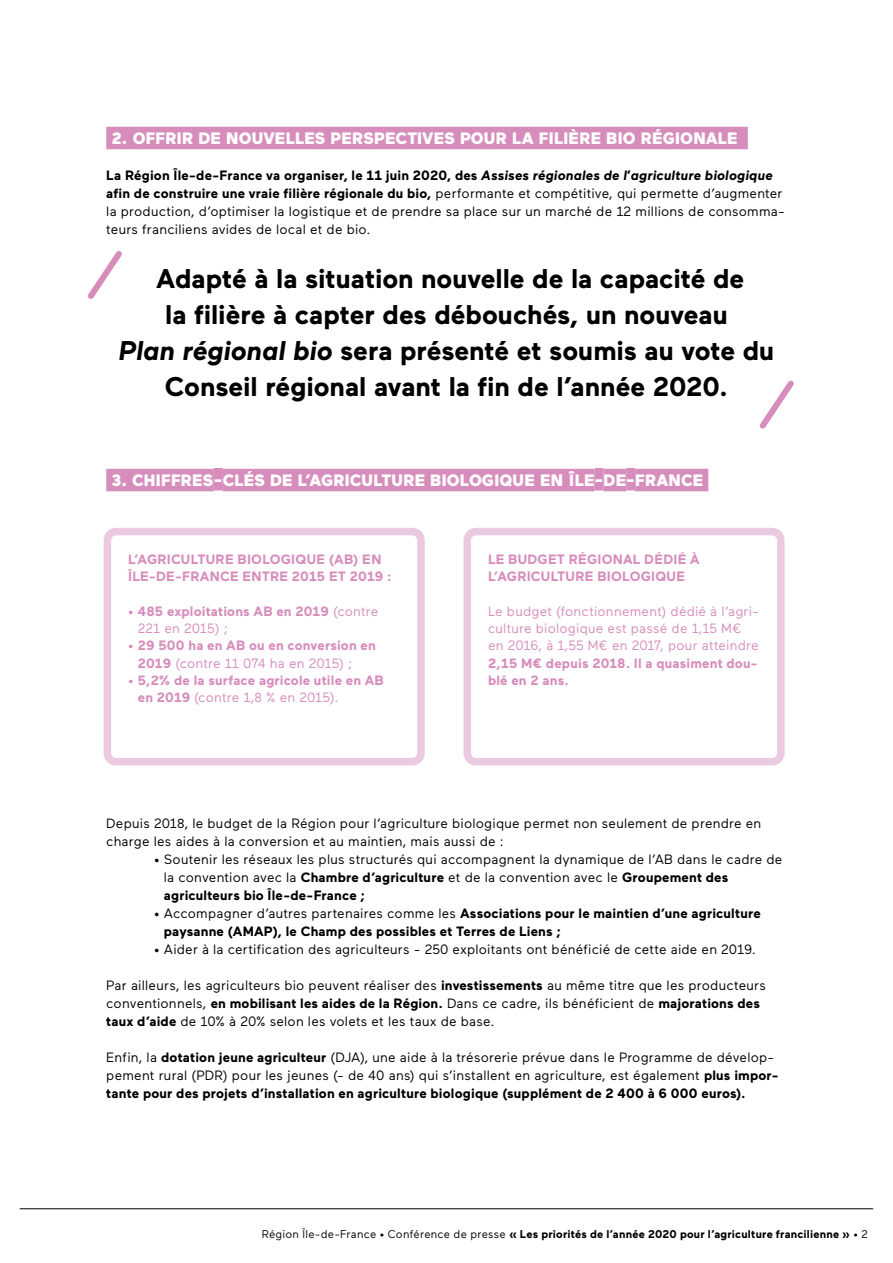
<style>
.page{position:relative;width:893px;height:1263px;background:#fff}
.page>*{position:absolute;margin:0;border:0;box-sizing:border-box;transform-origin:0 0}
.t1{font:700 27px/36px "Maax";color:#000;text-align:center}
.t2{font:900 16.5px "Maax";letter-spacing:.01em;color:#fff}
.t3{font:13.5px/18px "Maax";letter-spacing:.015em;color:#000}
.t4{font:700 13.5px/17.2px "Maax";letter-spacing:.015em;color:#d78dbc}
.t5{font:700 13.5px/18px "Maax";letter-spacing:.015em;color:#000}
.t6{font:13.5px/17.2px "Maax";letter-spacing:.015em;color:#d78dbc}
.t7{font:700 11.25px "Maax";letter-spacing:.02em;color:#000}
.s1{font-weight:700}
.s2{font-weight:700;font-style:italic}
.s3{font-style:italic}
.s4{font-weight:400}
</style>
<div class="page">
<hr style="left:20px;top:1208px;width:853px;height:1px;background:#000">
<div style="left:106px;top:127px;width:642px;height:22px;background:#d78dbc"></div>
<div style="left:106px;top:469px;width:108px;height:22px;background:#d78dbc"></div>
<div style="left:214px;top:468px;width:9px;height:22px;background:#d78dbc"></div>
<div style="left:223px;top:469px;width:372px;height:22px;background:#d78dbc"></div>
<div style="left:595px;top:468px;width:8px;height:22px;background:#d78dbc"></div>
<div style="left:603px;top:469px;width:23px;height:22px;background:#d78dbc"></div>
<div style="left:626px;top:468px;width:9px;height:22px;background:#d78dbc"></div>
<div style="left:635px;top:469px;width:73px;height:22px;background:#d78dbc"></div>
<svg style="left:759px;top:380px;width:35px;height:49px"></svg>
<svg style="left:88px;top:251px;width:34px;height:48px"></svg>
<div style="left:104px;top:528px;width:321px;height:237px;border:8px solid #eac9e1;border-radius:9px"></div>
<div style="left:463px;top:528px;width:321px;height:237px;border:8px solid #eac9e1;border-radius:9px"></div>
<p class="t2" style="left:111px;top:129px;width:627px">2. OFFRIR DE NOUVELLES PERSPECTIVES POUR LA FILIÈRE BIO RÉGIONALE</p>
<p class="t3" style="left:106px;top:167px;width:680px"><span class="s1">La Région Île-de-France va organiser, le 11 juin 2020, des</span> <span class="s2">Assises régionales de l’agriculture biologique </span><span class="s1">afin de construire une vraie filière régionale du bio,</span> performante et compétitive, qui permette d’augmenter la production, d’optimiser la logistique et de prendre sa place sur un marché de 12 millions de consomma&shy;teurs franciliens avides de local et de bio.</p>
<h1 class="t1" style="left:119px;top:261px;width:657px">Adapté à la situation nouvelle de la capacité de<br>la filière à capter des débouchés, un nouveau<br><span class="s3">Plan régional bio</span> sera présenté et soumis au vote du Conseil régional avant la fin de l’année 2020.</h1>
<p class="t2" style="left:111px;top:471px;width:593px">3. CHIFFRES-CLÉS DE L’AGRICULTURE BIOLOGIQUE EN ÎLE-DE-FRANCE</p>
<p class="t4" style="left:128px;top:551px;width:265px">L’AGRICULTURE BIOLOGIQUE (AB) EN<br>ÎLE-DE-FRANCE ENTRE 2015 ET 2019 :</p>
<p class="t4" style="left:138px;top:603px;width:242px;text-indent:-10px"><span class="s4">•</span> 485 exploitations AB en 2019 <span class="s4">(contre<br>221 en 2015) ;</span></p>
<p class="t4" style="left:138px;top:637px;width:240px;text-indent:-10px"><span class="s4">•</span> 29 500 ha en AB ou en conversion en<br>2019 <span class="s4">(contre 11 074 ha en 2015) ;</span></p>
<p class="t4" style="left:138px;top:672px;width:248px;text-indent:-10px"><span class="s4">•</span> 5,2% de la surface agricole utile en AB en 2019 <span class="s4">(contre 1,8 % en 2015).</span></p>
<p class="t4" style="left:488px;top:551px;width:213px">LE BUDGET RÉGIONAL DÉDIÉ À<br>L’AGRICULTURE BIOLOGIQUE</p>
<p class="t6" style="left:488px;top:603px;width:272px">Le budget (fonctionnement) dédié à l’agri&shy;culture biologique est passé de 1,15 M€ en 2016, à 1,55 M€ en 2017, pour atteindre</p>
<p class="t4" style="left:488px;top:654px;width:271px">2,15 M€ depuis 2018. Il a quasiment dou&shy;blé en 2 ans.</p>
<p class="t3" style="left:106px;top:815px;width:657px">Depuis 2018, le budget de la Région pour l’agriculture biologique permet non seulement de prendre en charge les aides à la conversion et au maintien, mais aussi de :</p>
<p class="t3" style="left:164px;top:851px;width:620px;text-indent:-10px">• Soutenir les réseaux les plus structurés qui accompagnent la dynamique de l’AB dans le cadre de la convention avec la <span class="s1">Chambre d’agriculture</span> et de la convention avec le <span class="s1">Groupement des agriculteurs bio Île-de-France ;</span></p>
<p class="t5" style="left:164px;top:904px;width:598px;text-indent:-10px"><span class="s4">• Accompagner d’autres partenaires comme les</span> Associations pour le maintien d’une agriculture paysanne (AMAP), le Champ des possibles et Terres de Liens ;</p>
<p class="t3" style="left:154px;top:940px;width:603px">• Aider à la certification des agriculteurs - 250 exploitants ont bénéficié de cette aide en 2019.</p>
<p class="t3" style="left:106px;top:976px;width:661px">Par ailleurs, les agriculteurs bio peuvent réaliser des <span class="s1">investissements</span> au même titre que les producteurs conventionnels, <span class="s1">en mobilisant les aides de la Région.</span> Dans ce cadre, ils bénéficient de <span class="s1">majorations des taux d’aide</span> de 10% à 20% selon les volets et les taux de base.</p>
<p class="t3" style="left:106px;top:1048px;width:674px">Enfin, la <span class="s1">dotation jeune agriculteur</span> (DJA), une aide à la trésorerie prévue dans le Programme de dévelop&shy;pement rural (PDR) pour les jeunes (- de 40 ans) qui s’installent en agriculture, est également <span class="s1">plus impor&shy;tante pour des projets d’installation en agriculture biologique (supplément de 2 400 à 6 000 euros).</span></p>
<p class="t7" style="left:262px;top:1228px;width:608px"><span class="s4">Région Île-de-France • Conférence de presse</span> « Les priorités de l’année 2020 pour l’agriculture francilienne » <span class="s4">• 2</span></p>
</div>
